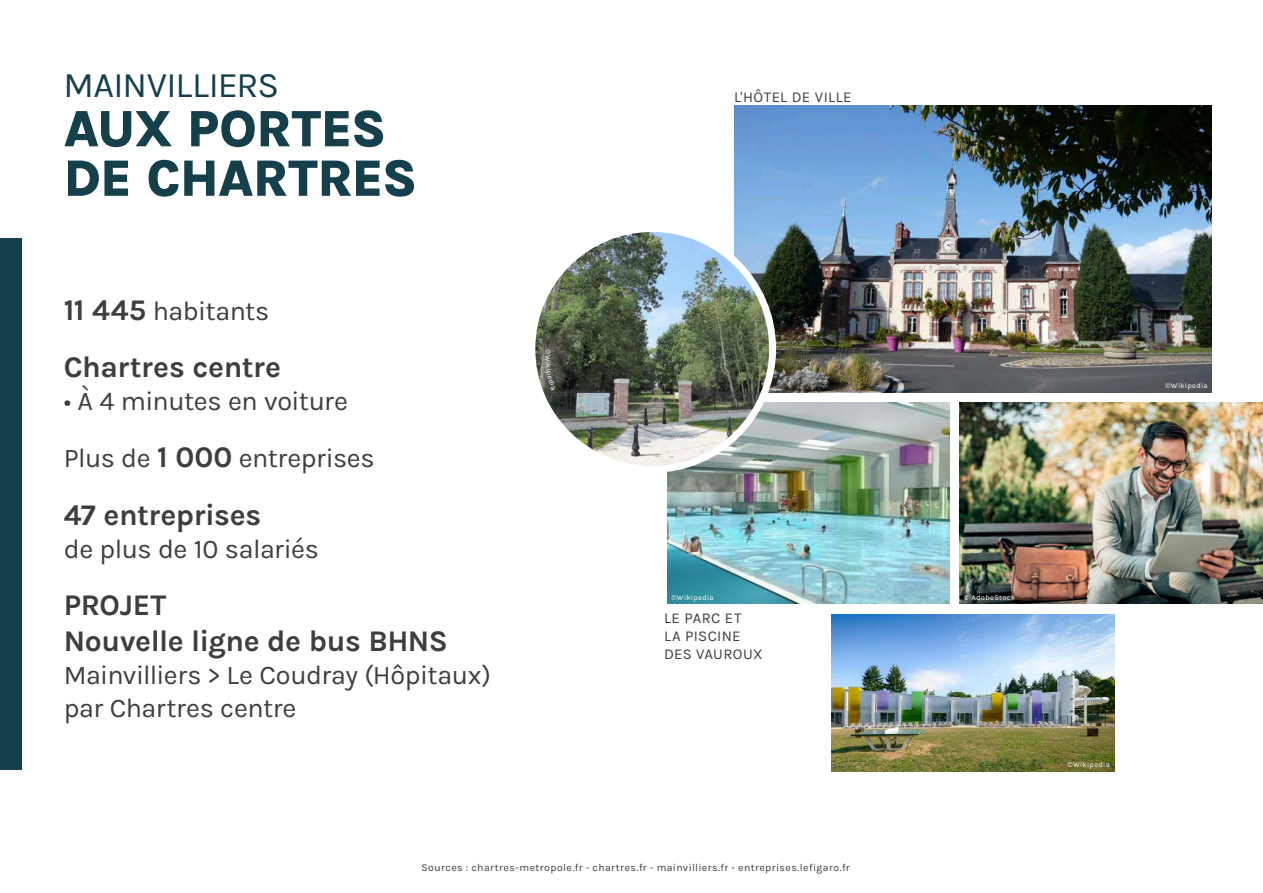
<style>
.page{position:relative;width:1263px;height:893px;background:#fff}
.page>*{position:absolute;margin:0;border:0;box-sizing:border-box;transform-origin:0 0}
.t1{font:800 52.5px/49.5px "Karla";letter-spacing:-.015em;color:#163f4c}
.t2{font:36px "Karla";letter-spacing:-.015em;color:#163f4c}
.t3{font:700 30px/36px "Karla";letter-spacing:-.015em;color:#3e3e3f}
.t4{font:27px/33px "Karla";letter-spacing:-.015em;color:#3e3e3f}
.t5{font:15px/18px "Karla";letter-spacing:.025em;color:#3e3e3f}
.t6{font:10.5px "Karla";letter-spacing:.04em;color:#3e3e3f}
.t7{font:7.5px "Karla";letter-spacing:.04em;color:#fff}
.s1{font-weight:700;font-size:30px}
</style>
<div class="page">
<div style="left:0;top:238px;width:21px;height:532px;background:#163f4c"></div>
<img style="left:667px;top:403px;width:282px;height:201px">
<img style="left:734px;top:106px;width:478px;height:286px">
<img style="left:960px;top:403px;width:303px;height:201px">
<img style="left:832px;top:614px;width:282px;height:157px">
<img style="left:536px;top:230px;width:237px;height:236px">
<div style="left:528px;top:225px;width:248px;height:248px;border:7px solid #fff;border-radius:50%"></div>
<svg style="left:545px;top:349px;width:10px;height:41px"></svg>
<p class="t2" style="left:64px;top:62px;width:217px">MAINVILLIERS</p>
<p class="t1" style="left:64px;top:102px;width:355px">AUX PORTES<br>DE CHARTRES</p>
<p class="t4" style="left:64px;top:294px;width:207px"><span class="s1">11 445</span> habitants</p>
<p class="t3" style="left:64px;top:348px;width:219px">Chartres centre</p>
<p class="t4" style="left:64px;top:384px;width:286px">• À 4 minutes en voiture</p>
<p class="t4" style="left:64px;top:441px;width:312px">Plus de <span class="s1">1 000</span> entreprises</p>
<p class="t3" style="left:64px;top:496px;width:199px">47 entreprises</p>
<p class="t4" style="left:64px;top:531px;width:257px">de plus de 10 salariés</p>
<p class="t3" style="left:64px;top:586px;width:386px">PROJET<br>Nouvelle ligne de bus BHNS</p>
<p class="t4" style="left:64px;top:658px;width:429px">Mainvilliers &gt; Le Coudray (Hôpitaux) par Chartres centre</p>
<p class="t5" style="left:734px;top:87px;width:119px">L'HÔTEL DE VILLE</p>
<p class="t7" style="left:671px;top:592px;width:44px">©Wikipedia</p>
<p class="t7" style="left:964px;top:592px;width:53px">© AdobeStock</p>
<p class="t5" style="left:664px;top:608px;width:100px">LE PARC ET<br>LA PISCINE<br>DES VAUROUX</p>
<p class="t6" style="left:421px;top:861px;width:430px">Sources : chartres-metropole.fr - chartres.fr - mainvilliers.fr - entreprises.lefigaro.fr</p>
<p class="t7" style="left:1067px;top:760px;width:44px">©Wikipedia</p>
<p class="t7" style="left:1165px;top:381px;width:44px">©Wikipedia</p>
</div>
